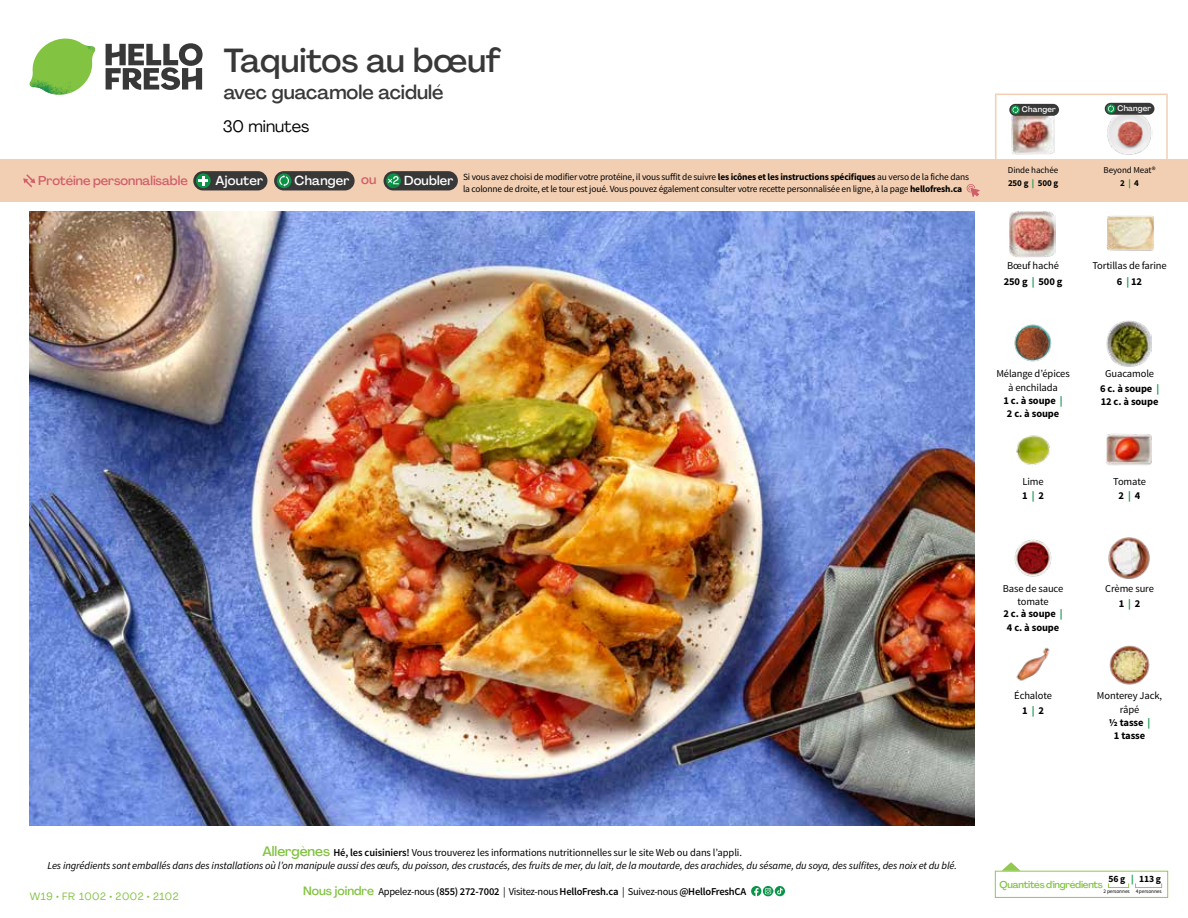
<style>
.page{position:relative;width:1188px;height:918px;background:#fff}
.page>*{position:absolute;margin:0;border:0;box-sizing:border-box;transform-origin:0 0}
.t1{font:500 33px "Agrandir";letter-spacing:-.005em;color:#383839}
.t2{font:500 19.5px "Agrandir";color:#383839}
.t3{font:16.5px "Agrandir";color:#000}
.t4{font:500 12.9px "Agrandir";letter-spacing:.015em;color:#fff}
.t5{font:500 12.75px "Agrandir";letter-spacing:-.005em;color:#d15f6a}
.t6{font:italic 10.5px/13.5px "Source Sans Pro";letter-spacing:-.01em;color:#000;text-align:center}
.t7{font:10.5px/13.4px "Source Sans Pro";letter-spacing:-.01em;color:#000;text-align:center}
.t8{font:600 10.5px "Source Sans Pro";letter-spacing:-.02em;color:#000}
.t9{font:700 10.5px/13.5px "Source Sans Pro";letter-spacing:-.01em;color:#000;text-align:center}
.t10{font:10.5px "Agrandir";letter-spacing:.05em;color:#82c341}
.t11{font:500 9.75px "Agrandir";letter-spacing:-.025em;color:#82c341}
.t12{font:700 9.6px "Source Sans Pro";color:#000}
.t13{font:9.45px/12px "Source Sans Pro";letter-spacing:-.02em;color:#000}
.t14{font:9px/13px "Source Sans Pro";letter-spacing:-.01em;color:#000;text-align:center}
.t15{font:500 7.95px "Agrandir";letter-spacing:.02em;color:#fff}
.t16{font:5.25px "Source Sans Pro";letter-spacing:-.01em;color:#000}
.s1{font-weight:700}
.s2{font-weight:700;color:#0b9446}
.s3{color:#d15f6a}
.s4{color:#0b9446}
.s5{font-family:"Agrandir";font-weight:500;font-style:normal;font-size:13.5px;color:#82c341}
.s6{font-weight:600;font-style:normal}
.s7{font-style:normal}
.s8{font-family:"Agrandir";font-weight:500;font-size:12px;color:#82c341}
.s9{font-weight:400}
</style>
<div class="page">
<svg style="left:106px;top:43px;width:97px;height:47px"></svg>
<svg style="left:34px;top:39px;width:59px;height:38px"></svg>
<img style="left:65px;top:39px;width:30px;height:25px">
<img style="left:33px;top:60px;width:56px;height:10px">
<img style="left:29px;top:64px;width:58px;height:31px">
<img style="left:64px;top:70px;width:25px;height:24px">
<img style="left:30px;top:211px;width:945px;height:615px">
<svg style="left:775px;top:886px;width:10px;height:10px"></svg>
<svg style="left:751px;top:886px;width:32px;height:10px"></svg>
<svg style="left:1002px;top:862px;width:19px;height:9px"></svg>
<div style="left:995px;top:871px;width:173px;height:27px;border:1px solid #91c84e"></div>
<div style="left:1108px;top:883px;width:21px;height:5px;border:1px solid #91c84e"></div>
<div style="left:1135px;top:883px;width:27px;height:5px;border:1px solid #91c84e"></div>
<img style="left:1014px;top:324px;width:38px;height:38px">
<img style="left:1106px;top:321px;width:46px;height:45px">
<img style="left:1016px;top:435px;width:34px;height:30px">
<img style="left:1106px;top:433px;width:46px;height:33px">
<img style="left:1014px;top:539px;width:38px;height:38px">
<img style="left:1108px;top:537px;width:42px;height:42px">
<img style="left:1016px;top:647px;width:34px;height:34px">
<img style="left:1108px;top:215px;width:45px;height:36px">
<img style="left:1010px;top:212px;width:45px;height:45px">
<img style="left:1109px;top:645px;width:41px;height:40px">
<div style="left:0;top:160px;width:1188px;height:42px;background:#f2cfb3"></div>
<svg style="left:23px;top:174px;width:12px;height:13px"></svg>
<div style="left:384px;top:171px;width:74px;height:19px;background:#383839;border-radius:10px"></div>
<svg style="left:386px;top:173px;width:15px;height:15px"></svg>
<div style="left:389px;top:180px;width:11px;height:11px;background:#000;opacity:.35"></div>
<svg style="left:387px;top:176px;width:12px;height:8px"></svg>
<div style="left:274px;top:171px;width:81px;height:19px;background:#383839;border-radius:10px"></div>
<svg style="left:277px;top:173px;width:15px;height:15px"></svg>
<svg style="left:279px;top:175px;width:10px;height:12px"></svg>
<div style="left:193px;top:171px;width:74px;height:19px;background:#383839;border-radius:10px"></div>
<svg style="left:196px;top:173px;width:15px;height:15px"></svg>
<svg style="left:198px;top:176px;width:10px;height:10px"></svg>
<svg style="left:967px;top:184px;width:13px;height:13px"></svg>
<div style="left:995px;top:94px;width:173px;height:69px;border:2px solid #f2cfb3"></div>
<img style="left:1107px;top:114px;width:45px;height:41px">
<img style="left:1011px;top:115px;width:44px;height:40px">
<div style="left:1105px;top:103px;width:49px;height:12px;background:#383839;border-radius:6px"></div>
<svg style="left:1106px;top:104px;width:9px;height:9px"></svg>
<svg style="left:1108px;top:105px;width:6px;height:7px"></svg>
<div style="left:1009px;top:104px;width:50px;height:12px;background:#383839;border-radius:6px"></div>
<svg style="left:1011px;top:105px;width:9px;height:9px"></svg>
<svg style="left:1013px;top:106px;width:5px;height:7px"></svg>
<h1 class="t1" style="left:224px;top:40px;width:279px">Taquitos au bœuf</h1>
<h2 class="t2" style="left:224px;top:80px;width:221px">avec guacamole acidulé</h2>
<h3 class="t3" style="left:223px;top:116px;width:88px">30 minutes</h3>
<p class="t15" style="left:1022px;top:105px;width:35px">Changer</p>
<p class="t15" style="left:1117px;top:104px;width:35px">Changer</p>
<p class="t14" style="left:1008px;top:164px;width:52px;text-align:left">Dinde hachée<br><span class="s1">250 g</span> <span class="s2">|</span> <span class="s1">500 g</span></p>
<p class="t5" style="left:38px;top:173px;width:151px">Protéine personnalisable</p>
<p class="t4" style="left:216px;top:172px;width:49px">Ajouter</p>
<p class="t4" style="left:295px;top:172px;width:83px">Changer <span class="s3">ou</span></p>
<p class="t4" style="left:404px;top:172px;width:51px">Doubler</p>
<p class="t14" style="left:1104px;top:164px;width:54px">Beyond Meat®<br><span class="s1">2</span> <span class="s2">|</span> <span class="s1">4</span></p>
<p class="t13" style="left:463px;top:171px;width:507px">Si vous avez choisi de modifier votre protéine, il vous suffit de suivre <span class="s1">les icônes et les instructions spécifiques</span> au verso de la fiche dans la colonne de droite, et le tour est joué. Vous pouvez également consulter votre recette personnalisée en ligne, à la page <span class="s1">hellofresh.ca</span></p>
<p class="t7" style="left:1004px;top:258px;width:60px;line-height:15.6px">Bœuf haché<br><span class="s1">250 g</span> <span class="s2">|</span> <span class="s1">500 g</span></p>
<p class="t7" style="left:1092px;top:258px;width:76px;line-height:15.6px">Tortillas de farine<br><span class="s1">6</span> <span class="s2">|</span> <span class="s1">12</span></p>
<p class="t7" style="left:996px;top:367px;width:75px">Mélange d’épices à enchilada<br><span class="s1">1 c. à soupe</span> <span class="s2">|<br></span><span class="s1">2 c. à soupe</span></p>
<p class="t7" style="left:1100px;top:366px;width:61px;line-height:14.9px">Guacamole<br><span class="s1">6 c. à soupe</span> <span class="s2">|</span></p>
<p class="t9" style="left:1101px;top:396px;width:59px">12 c. à soupe</p>
<p class="t7" style="left:1022px;top:474px;width:23px;line-height:14.9px;text-align:left">Lime<br><span class="s1">1</span> <span class="s2">|</span> <span class="s1">2</span></p>
<p class="t7" style="left:1113px;top:474px;width:34px;line-height:14.9px">Tomate<br><span class="s1">2</span> <span class="s2">|</span> <span class="s1">4</span></p>
<p class="t7" style="left:1003px;top:582px;width:62px">Base de sauce tomate</p>
<p class="t9" style="left:1004px;top:608px;width:61px">2 c. à soupe <span class="s4">|<br></span>4 c. à soupe</p>
<p class="t7" style="left:1105px;top:581px;width:50px;line-height:14.9px">Crème sure<br><span class="s1">1</span> <span class="s2">|</span> <span class="s1">2</span></p>
<p class="t6" style="left:47px;top:846px;width:911px"><span class="s5">Allergènes</span> <span class="s6">Hé, les cuisiniers!</span> <span class="s7">Vous trouverez les informations nutritionnelles sur le site Web ou dans l’appli.<br></span>Les ingrédients sont emballés dans des installations où l’on manipule aussi des œufs, du poisson, des crustacés, des fruits de mer, du lait, de la moutarde, des arachides, du sésame, du soya, des sulfites, des noix et du blé.</p>
<p class="t10" style="left:30px;top:890px;width:150px">W19 • FR 1002 • 2002 • 2102</p>
<p class="t8" style="left:303px;top:885px;width:445px"><span class="s8">Nous joindre</span> <span class="s9">Appelez-nous</span> (855) 272-7002 <span class="s9">| Visitez-nous</span> HelloFresh.ca <span class="s9">| Suivez-nous</span> @HelloFreshCA</p>
<p class="t7" style="left:1014px;top:689px;width:39px;line-height:14.9px">Échalote<br><span class="s1">1</span> <span class="s2">|</span> <span class="s1">2</span></p>
<p class="t7" style="left:1097px;top:689px;width:67px">Monterey Jack, râpé<br><span class="s1">½ tasse</span> <span class="s2">|<br></span><span class="s1">1 tasse</span></p>
<p class="t12" style="left:1108px;top:873px;width:54px">56 g <span class="s4">|</span> 113 g</p>
<p class="t16" style="left:1103px;top:888px;width:60px">2 personnes 4 personnes</p>
<p class="t11" style="left:1000px;top:878px;width:105px">Quantités d'ingrédients</p>
</div>
